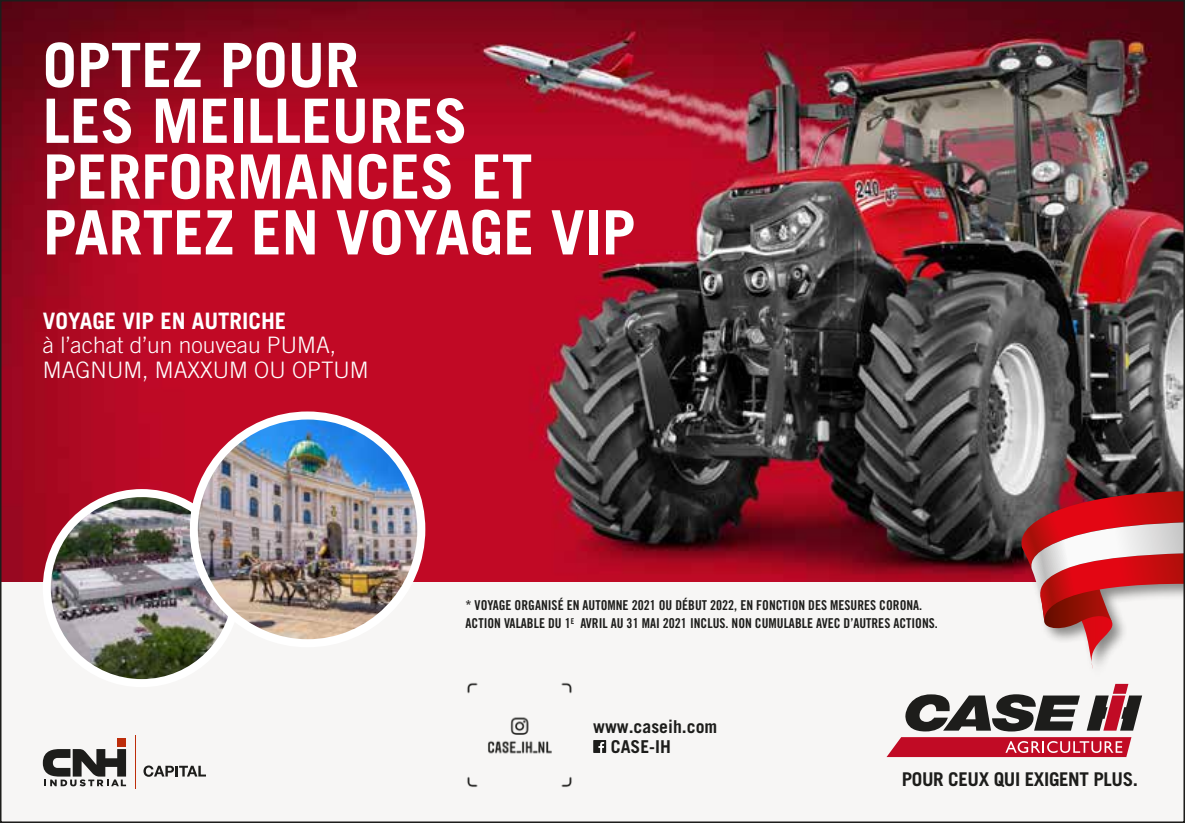
<style>
.page{position:relative;width:1185px;height:823px;background:#fff}
.page>*{position:absolute;margin:0;border:0;box-sizing:border-box;transform-origin:0 0}
.t1{font:700 61.2px/55.8px "Trade Gothic LT Pro";color:#fff}
.t2{font:300 22.6px/24.2px "Trade Gothic LT Pro";color:#fff}
.t3{font:700 22.6px "Trade Gothic LT Pro";color:#fff}
.t4{font:700 19px "Trade Gothic LT Std";letter-spacing:-.02em;color:#1d1d1b}
.t5{font:700 17.8px/20px "Trade Gothic";color:#1d1d1b}
.t6{font:13.6px/18.2px "Trade Gothic Bold Cond Twenty";color:#1d1d1b}
</style>
<div class="page">
<img style="left:3px;top:3px;width:1179px;height:579px">
<div style="left:0;top:582px;width:1185px;height:240px;background:#f7f6f5"></div>
<div style="left:117px;top:737px;width:9px;height:9px;background:#bd2d0a"></div>
<svg style="left:43px;top:749px;width:83px;height:36px"></svg>
<svg style="left:143px;top:765px;width:63px;height:11px"></svg>
<hr style="left:135px;top:734px;width:1px;height:54px;background:#bd2d0a">
<svg style="left:887px;top:683px;width:255px;height:73px"></svg>
<div style="left:593px;top:739px;width:13px;height:13px;background:#1d1d1b"></div>
<svg style="left:598px;top:742px;width:6px;height:10px"></svg>
<img style="left:467px;top:682px;width:105px;height:105px">
<div style="left:1018px;top:488px;width:167px;height:194px;background:#1d1d1b;opacity:.5"></div>
<svg style="left:1014px;top:491px;width:168px;height:177px"></svg>
<img style="left:47px;top:494px;width:181px;height:183px">
<div style="left:43px;top:489px;width:198px;height:197px;border:8px solid #fff;border-radius:50%"></div>
<img style="left:194px;top:415px;width:227px;height:227px;border-radius:114px">
<div style="left:190px;top:411px;width:235px;height:236px;border:8px solid #fff;border-radius:50%"></div>
<h1 class="t1" style="left:43px;top:36px;width:594px">OPTEZ POUR<br>LES MEILLEURES<br>PERFORMANCES ET<br>PARTEZ EN VOYAGE VIP</h1>
<h2 class="t3" style="left:43px;top:307px;width:245px">VOYAGE VIP EN AUTRICHE</h2>
<h2 class="t2" style="left:43px;top:333px;width:328px">à l’achat d’un nouveau PUMA,<br>MAGNUM, MAXXUM OU OPTUM</h2>
<p class="t6" style="left:466px;top:595px;width:474px">* VOYAGE ORGANISÉ EN AUTOMNE 2021 OU DÉBUT 2022, EN FONCTION DES MESURES CORONA.<br>ACTION VALABLE DU 1<sup>E</sup> AVRIL AU 31 MAI 2021 INCLUS. NON CUMULABLE AVEC D’AUTRES ACTIONS.</p>
<h3 class="t5" style="left:611px;top:716px;width:108px;text-indent:-18px">www.caseih.com<br>CASE-IH</h3>
<h3 class="t4" style="left:902px;top:767px;width:238px">POUR CEUX QUI EXIGENT PLUS.</h3>
</div>
